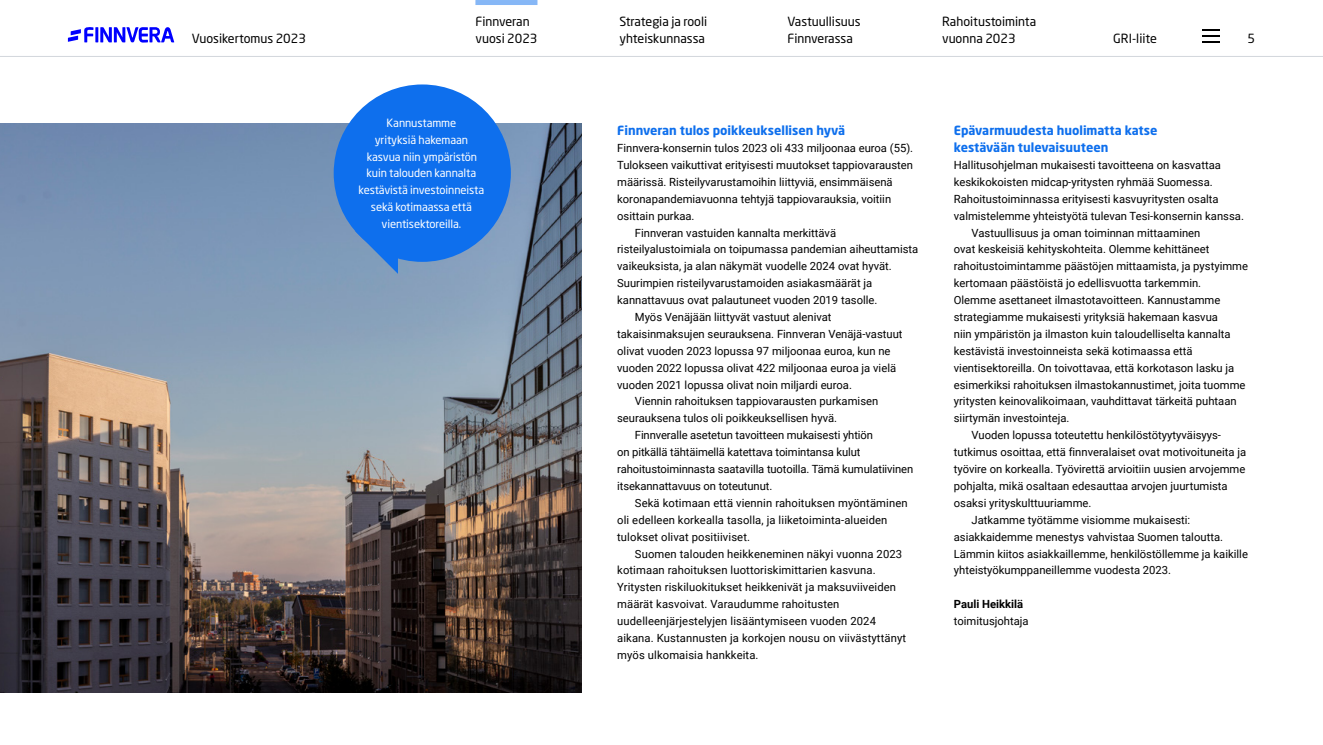
<style>
.page{position:relative;width:1323px;height:745px;background:#fff}
.page>*{position:absolute;margin:0;border:0;box-sizing:border-box;transform-origin:0 0}
.t1{font:12.5px/16.2px "Neo Sans Std";color:#000}
.t2{font:700 12.5px/16.9px "Neo Sans Std";color:#0e6fed}
.t3{font:11.25px "Roboto";color:#000}
.t4{font:11.25px/16.9px "Neo Sans Std";letter-spacing:-.01em;color:#fff;text-align:center}
.t5{font:700 11.25px "Roboto";color:#000}
</style>
<div class="page">
<img style="left:0;top:124px;width:582px;height:568px">
<svg style="left:355px;top:231px;width:43px;height:43px"></svg>
<div style="left:334px;top:84px;width:177px;height:178px;background:#0e6fed;border-radius:50%"></div>
<hr style="left:0;top:56px;width:1323px;height:1px;background:#d2d7dc">
<svg style="left:68px;top:27px;width:106px;height:16px"></svg>
<svg style="left:1202px;top:30px;width:17px;height:13px"></svg>
<div style="left:475px;top:0;width:62px;height:5px;background:#86b7f6"></div>
<p class="t1" style="left:475px;top:13px;width:64px">Finnveran vuosi 2023</p>
<p class="t1" style="left:619px;top:13px;width:89px">Strategia ja rooli yhteiskunnassa</p>
<p class="t1" style="left:787px;top:13px;width:75px">Vastuullisuus<br>Finnverassa</p>
<p class="t1" style="left:942px;top:13px;width:96px">Rahoitustoiminta vuonna 2023</p>
<p class="t1" style="left:192px;top:30px;width:116px">Vuosikertomus 2023</p>
<p class="t1" style="left:1113px;top:30px;width:45px">GRI-liite</p>
<p class="t1" style="left:1247px;top:30px;width:9px">5</p>
<p class="t4" style="left:359px;top:114px;width:127px">Kannustamme<br>yrityksiä hakemaan kasvua niin ympäristön kuin talouden kannalta kestävistä investoinneista sekä kotimaassa että vientisektoreilla.</p>
<p class="t2" style="left:617px;top:122px;width:230px">Finnveran tulos poikkeuksellisen hyvä</p>
<p class="t3" style="left:617px;top:140px;width:298px">Finnvera-konsernin tulos 2023 oli 433 miljoonaa euroa (55).</p>
<p class="t3" style="left:617px;top:157px;width:297px">Tulokseen vaikuttivat erityisesti muutokset tappiovarausten</p>
<p class="t3" style="left:617px;top:174px;width:277px">määrissä. Risteilyvarustamoihin liittyviä, ensimmäisenä</p>
<p class="t3" style="left:617px;top:191px;width:276px">koronapandemiavuonna tehtyjä tappiovarauksia, voitiin</p>
<p class="t3" style="left:617px;top:207px;width:79px">osittain purkaa.</p>
<p class="t3" style="left:635px;top:224px;width:203px">Finnveran vastuiden kannalta merkittävä</p>
<p class="t3" style="left:617px;top:241px;width:303px">risteilyalustoimiala on toipumassa pandemian aiheuttamista</p>
<p class="t3" style="left:617px;top:258px;width:276px">vaikeuksista, ja alan näkymät vuodelle 2024 ovat hyvät.</p>
<p class="t3" style="left:617px;top:275px;width:257px">Suurimpien risteilyvarustamoiden asiakasmäärät ja</p>
<p class="t3" style="left:617px;top:292px;width:262px">kannattavuus ovat palautuneet vuoden 2019 tasolle.</p>
<p class="t3" style="left:635px;top:309px;width:198px">Myös Venäjään liittyvät vastuut alenivat</p>
<p class="t3" style="left:617px;top:326px;width:287px">takaisinmaksujen seurauksena. Finnveran Venäjä-vastuut</p>
<p class="t3" style="left:617px;top:342px;width:275px">olivat vuoden 2023 lopussa 97 miljoonaa euroa, kun ne</p>
<p class="t3" style="left:617px;top:359px;width:280px">vuoden 2022 lopussa olivat 422 miljoonaa euroa ja vielä</p>
<p class="t3" style="left:617px;top:376px;width:236px">vuoden 2021 lopussa olivat noin miljardi euroa.</p>
<p class="t3" style="left:635px;top:393px;width:245px">Viennin rahoituksen tappiovarausten purkamisen</p>
<p class="t3" style="left:617px;top:410px;width:221px">seurauksena tulos oli poikkeuksellisen hyvä.</p>
<p class="t3" style="left:635px;top:427px;width:240px">Finnveralle asetetun tavoitteen mukaisesti yhtiön</p>
<p class="t3" style="left:617px;top:444px;width:245px">on pitkällä tähtäimellä katettava toimintansa kulut</p>
<p class="t3" style="left:617px;top:461px;width:298px">rahoitustoiminnasta saatavilla tuotoilla. Tämä kumulatiivinen</p>
<p class="t3" style="left:617px;top:477px;width:157px">itsekannattavuus on toteutunut.</p>
<p class="t3" style="left:635px;top:494px;width:274px">Sekä kotimaan että viennin rahoituksen myöntäminen</p>
<p class="t3" style="left:617px;top:511px;width:272px">oli edelleen korkealla tasolla, ja liiketoiminta-alueiden</p>
<p class="t3" style="left:617px;top:528px;width:134px">tulokset olivat positiiviset.</p>
<p class="t3" style="left:635px;top:545px;width:269px">Suomen talouden heikkeneminen näkyi vuonna 2023</p>
<p class="t3" style="left:617px;top:562px;width:260px">kotimaan rahoituksen luottoriskimittarien kasvuna.</p>
<p class="t3" style="left:617px;top:579px;width:280px">Yritysten riskiluokitukset heikkenivät ja maksuviiveiden</p>
<p class="t3" style="left:617px;top:596px;width:224px">määrät kasvoivat. Varaudumme rahoitusten</p>
<p class="t3" style="left:617px;top:612px;width:260px">uudelleenjärjestelyjen lisääntymiseen vuoden 2024</p>
<p class="t3" style="left:617px;top:629px;width:290px">aikana. Kustannusten ja korkojen nousu on viivästyttänyt</p>
<p class="t3" style="left:617px;top:646px;width:143px">myös ulkomaisia hankkeita.</p>
<p class="t2" style="left:954px;top:122px;width:205px">Epävarmuudesta huolimatta katse kestävään tulevaisuuteen</p>
<p class="t3" style="left:954px;top:157px;width:269px">Hallitusohjelman mukaisesti tavoitteena on kasvattaa</p>
<p class="t3" style="left:954px;top:174px;width:260px">keskikokoisten midcap-yritysten ryhmää Suomessa.</p>
<p class="t3" style="left:954px;top:191px;width:266px">Rahoitustoiminnassa erityisesti kasvuyritysten osalta</p>
<p class="t3" style="left:954px;top:207px;width:292px">valmistelemme yhteistyötä tulevan Tesi-konsernin kanssa.</p>
<p class="t3" style="left:971px;top:224px;width:230px">Vastuullisuus ja oman toiminnan mittaaminen</p>
<p class="t3" style="left:954px;top:241px;width:257px">ovat keskeisiä kehityskohteita. Olemme kehittäneet</p>
<p class="t3" style="left:954px;top:258px;width:296px">rahoitustoimintamme päästöjen mittaamista, ja pystyimme</p>
<p class="t3" style="left:954px;top:275px;width:249px">kertomaan päästöistä jo edellisvuotta tarkemmin.</p>
<p class="t3" style="left:954px;top:292px;width:268px">Olemme asettaneet ilmastotavoitteen. Kannustamme</p>
<p class="t3" style="left:954px;top:309px;width:266px">strategiamme mukaisesti yrityksiä hakemaan kasvua</p>
<p class="t3" style="left:954px;top:326px;width:278px">niin ympäristön ja ilmaston kuin taloudelliselta kannalta</p>
<p class="t3" style="left:954px;top:342px;width:240px">kestävistä investoinneista sekä kotimaassa että</p>
<p class="t3" style="left:954px;top:359px;width:282px">vientisektoreilla. On toivottavaa, että korkotason lasku ja</p>
<p class="t3" style="left:954px;top:376px;width:293px">esimerkiksi rahoituksen ilmastokannustimet, joita tuomme</p>
<p class="t3" style="left:954px;top:393px;width:284px">yritysten keinovalikoimaan, vauhdittavat tärkeitä puhtaan</p>
<p class="t3" style="left:954px;top:410px;width:117px">siirtymän investointeja.</p>
<p class="t3" style="left:971px;top:427px;width:251px">Vuoden lopussa toteutettu henkilöstötyytyväisyys-</p>
<p class="t3" style="left:954px;top:444px;width:294px">tutkimus osoittaa, että finnveralaiset ovat motivoituneita ja</p>
<p class="t3" style="left:954px;top:461px;width:293px">työvire on korkealla. Työvirettä arvioitiin uusien arvojemme</p>
<p class="t3" style="left:954px;top:477px;width:275px">pohjalta, mikä osaltaan edesauttaa arvojen juurtumista</p>
<p class="t3" style="left:954px;top:494px;width:139px">osaksi yrityskulttuuriamme.</p>
<p class="t3" style="left:971px;top:511px;width:220px">Jatkamme työtämme visiomme mukaisesti:</p>
<p class="t3" style="left:954px;top:528px;width:271px">asiakkaidemme menestys vahvistaa Suomen taloutta.</p>
<p class="t3" style="left:954px;top:545px;width:296px">Lämmin kiitos asiakkaillemme, henkilöstöllemme ja kaikille</p>
<p class="t3" style="left:954px;top:562px;width:219px">yhteistyökumppaneillemme vuodesta 2023.</p>
<p class="t5" style="left:954px;top:596px;width:71px">Pauli Heikkilä</p>
<p class="t3" style="left:954px;top:612px;width:76px">toimitusjohtaja</p>
</div>
